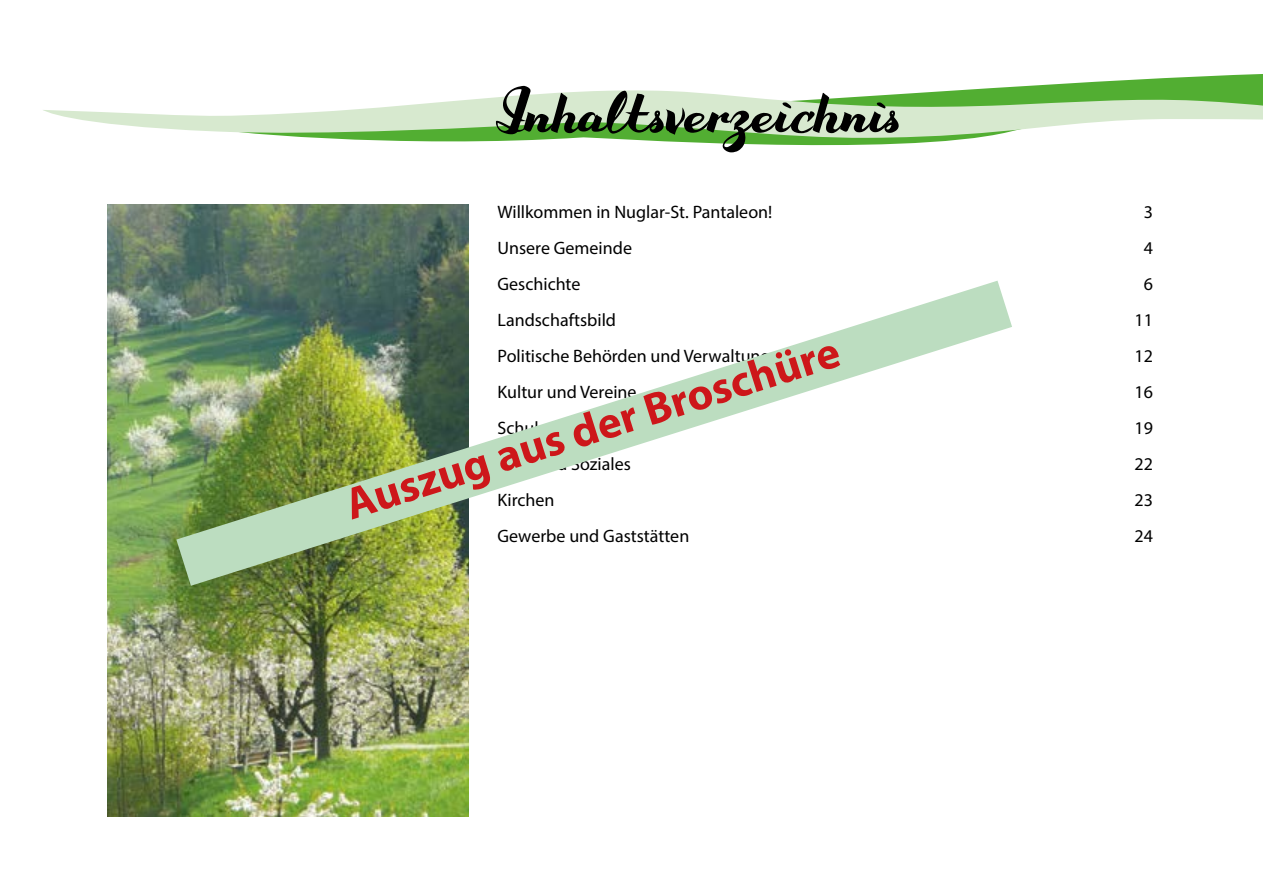
<style>
.page{position:relative;width:1263px;height:893px;background:#fff}
.page>*{position:absolute;margin:0;border:0;box-sizing:border-box;transform-origin:0 0}
.t1{font:54px "Wake Up Bro";color:#000}
.t2{font:700 45px "Myriad Pro";color:#cd171a}
.t3{font:18px "Myriad Pro";color:#000}
</style>
<div class="page">
<svg style="left:323px;top:74px;width:940px;height:72px"></svg>
<svg style="left:43px;top:87px;width:1220px;height:51px;fill:#d7e9cf"></svg>
<img style="left:107px;top:204px;width:362px;height:612px">
<img style="left:176px;top:281px;width:836px;height:305px">
<h1 class="t1" style="left:497px;top:75px;width:403px">Inhaltsverzeichnis</h1>
<p class="t3" style="left:497px;top:200px;width:276px">Willkommen in Nuglar-St. Pantaleon!</p>
<p class="t3" style="left:1144px;top:200px;width:11px">3</p>
<p class="t3" style="left:497px;top:236px;width:136px">Unsere Gemeinde</p>
<p class="t3" style="left:1144px;top:236px;width:11px">4</p>
<p class="t3" style="left:497px;top:272px;width:84px">Geschichte</p>
<p class="t3" style="left:1144px;top:272px;width:11px">6</p>
<p class="t3" style="left:497px;top:308px;width:120px">Landschaftsbild</p>
<p class="t3" style="left:1135px;top:308px;width:20px">11</p>
<p class="t3" style="left:497px;top:344px;width:275px">Politische Behörden und Verwaltung</p>
<p class="t3" style="left:1135px;top:344px;width:20px">12</p>
<p class="t3" style="left:497px;top:380px;width:141px">Kultur und Vereine</p>
<p class="t3" style="left:1135px;top:380px;width:20px">16</p>
<p class="t3" style="left:497px;top:416px;width:62px">Schulen</p>
<p class="t3" style="left:1135px;top:416px;width:20px">19</p>
<p class="t3" style="left:497px;top:452px;width:135px">Alter und Soziales</p>
<p class="t3" style="left:1135px;top:452px;width:20px">22</p>
<p class="t3" style="left:497px;top:488px;width:58px">Kirchen</p>
<p class="t3" style="left:1135px;top:488px;width:20px">23</p>
<p class="t3" style="left:497px;top:524px;width:193px">Gewerbe und Gaststätten</p>
<p class="t3" style="left:1135px;top:524px;width:20px">24</p>
<h2 class="t2" style="left:338px;top:480px;width:517px;rotate:-18deg">Auszug aus der Broschüre</h2>
</div>
